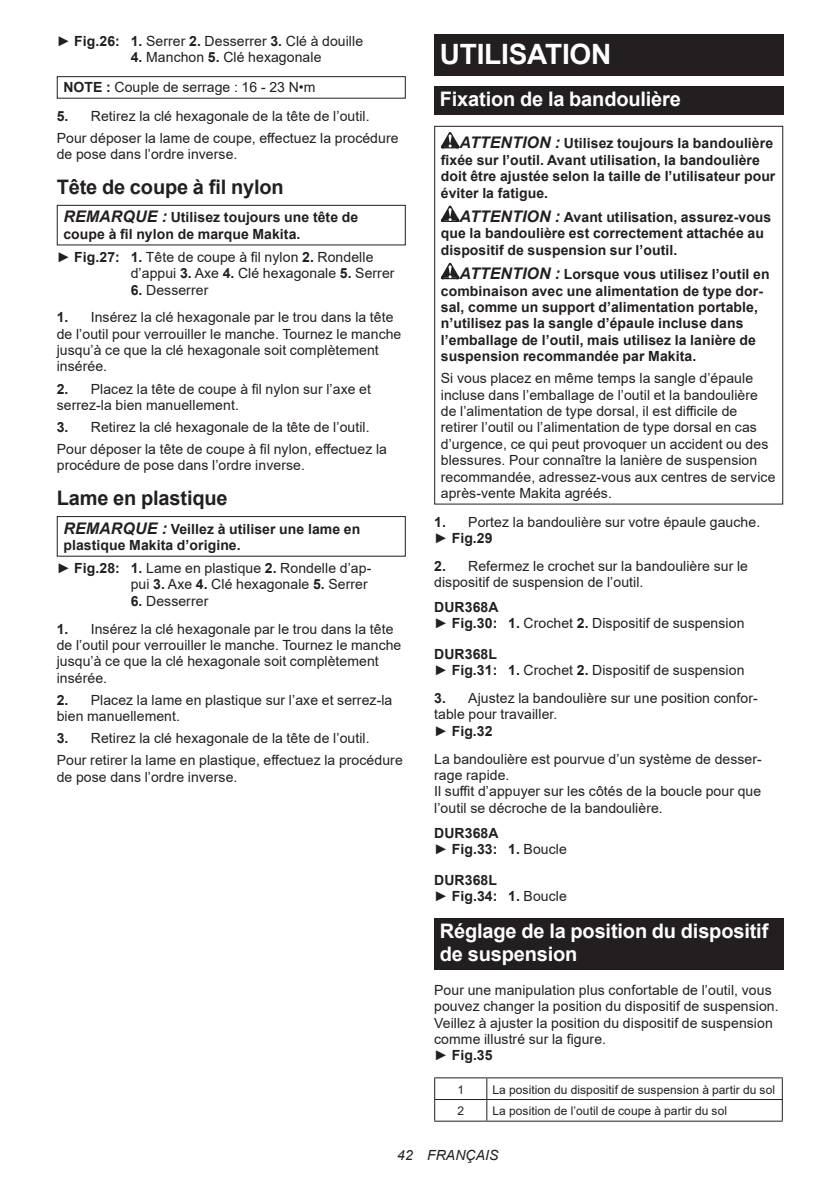
<style>
.page{position:relative;width:840px;height:1191px;background:#fff}
.page>*{position:absolute;margin:0;border:0;box-sizing:border-box;transform-origin:0 0}
.t1{font:700 28px "Arial";letter-spacing:-.01em;color:#fff}
.t2{font:700 20px/23.4px "Arial";letter-spacing:-.01em;color:#fff}
.t3{font:700 20px "Arial";letter-spacing:-.01em;color:#231f20}
.t4{font:14px/16.4px "Arial";letter-spacing:.005em;color:#231f20}
.t5{font:700 14px/16.4px "Arial";letter-spacing:.005em;color:#231f20}
.t6{font:italic 14px "Arial";letter-spacing:.005em;color:#231f20}
.t7{font:12px "Arial";letter-spacing:.005em;color:#231f20}
.s1{font-weight:700}
.s2{font-style:italic;font-size:16px}
.s3{font-weight:400}
</style>
<div class="page">
<div style="left:57px;top:76px;width:348px;height:23px;border:1px solid #231f20"></div>
<div style="left:57px;top:205px;width:348px;height:40px;border:1px solid #231f20"></div>
<div style="left:57px;top:516px;width:348px;height:40px;border:1px solid #231f20"></div>
<div style="left:434px;top:34px;width:348px;height:41px;background:#231f20"></div>
<div style="left:434px;top:86px;width:348px;height:29px;background:#231f20"></div>
<svg style="left:440px;top:132px;width:19px;height:16px"></svg>
<svg style="left:440px;top:206px;width:19px;height:16px"></svg>
<svg style="left:440px;top:263px;width:19px;height:16px"></svg>
<div style="left:434px;top:126px;width:348px;height:378px;border:1px solid #231f20"></div>
<div style="left:434px;top:918px;width:348px;height:52px;background:#231f20"></div>
<hr style="left:434px;top:1077px;width:52px;height:1px;background:#231f20">
<hr style="left:486px;top:1077px;width:296px;height:1px;background:#231f20">
<hr style="left:434px;top:1099px;width:52px;height:1px;background:#231f20">
<svg style="left:434px;top:1078px;width:1px;height:42px"></svg>
<hr style="left:486px;top:1099px;width:296px;height:1px;background:#231f20">
<svg style="left:486px;top:1078px;width:1px;height:42px"></svg>
<svg style="left:781px;top:1078px;width:1px;height:42px"></svg>
<hr style="left:434px;top:1120px;width:52px;height:1px;background:#231f20">
<hr style="left:486px;top:1120px;width:296px;height:1px;background:#231f20">
<p class="t4" style="left:57px;top:33px;width:308px">► <span class="s1">Fig.26: 1.</span> Serrer <span class="s1">2.</span> Desserrer <span class="s1">3.</span> Clé à douille</p>
<p class="t4" style="left:63px;top:43px;width:259px;line-height:29.6px;text-indent:67px"><span class="s1">4.</span> Manchon <span class="s1">5.</span> Clé hexagonale<br><span class="s1">NOTE :</span> Couple de serrage : 16 - 23 N•m</p>
<p class="t4" style="left:57px;top:105px;width:343px;line-height:22px"><span class="s1">5.</span> Retirez la clé hexagonale de la tête de l’outil.<br>Pour déposer la lame de coupe, effectuez la procédure</p>
<p class="t4" style="left:57px;top:146px;width:182px">de pose dans l’ordre inverse.</p>
<h2 class="t3" style="left:57px;top:173px;width:228px">Tête de coupe à fil nylon</h2>
<p class="t5" style="left:63px;top:209px;width:296px"><span class="s2">REMARQUE :</span> Utilisez toujours une tête de coupe à fil nylon de marque Makita.</p>
<p class="t4" style="left:131px;top:249px;width:265px;text-indent:-74px">► <span class="s1">Fig.27: 1.</span> Tête de coupe à fil nylon <span class="s1">2.</span> Rondelle d’appui <span class="s1">3.</span> Axe <span class="s1">4.</span> Clé hexagonale <span class="s1">5.</span> Serrer</p>
<p class="t4" style="left:131px;top:281px;width:79px"><span class="s1">6.</span> Desserrer</p>
<p class="t4" style="left:57px;top:309px;width:346px"><span class="s1">1.</span> Insérez la clé hexagonale par le trou dans la tête de l’outil pour verrouiller le manche. Tournez le manche jusqu’à ce que la clé hexagonale soit complètement insérée.</p>
<p class="t4" style="left:57px;top:380px;width:315px"><span class="s1">2.</span> Placez la tête de coupe à fil nylon sur l’axe et serrez-la bien manuellement.</p>
<p class="t4" style="left:57px;top:416px;width:331px;line-height:22px"><span class="s1">3.</span> Retirez la clé hexagonale de la tête de l’outil.<br>Pour déposer la tête de coupe à fil nylon, effectuez la</p>
<p class="t4" style="left:57px;top:457px;width:249px">procédure de pose dans l’ordre inverse.</p>
<h2 class="t3" style="left:57px;top:484px;width:172px">Lame en plastique</h2>
<p class="t5" style="left:63px;top:520px;width:298px"><span class="s2">REMARQUE :</span> Veillez à utiliser une lame en plastique Makita d’origine.</p>
<p class="t4" style="left:57px;top:560px;width:316px;text-align:right">► <span class="s1">Fig.28: 1.</span> Lame en plastique <span class="s1">2.</span> Rondelle d’ap&shy;pui <span class="s1">3.</span> Axe <span class="s1">4.</span> Clé hexagonale <span class="s1">5.</span> Serrer</p>
<p class="t4" style="left:131px;top:592px;width:79px"><span class="s1">6.</span> Desserrer</p>
<p class="t4" style="left:57px;top:620px;width:346px"><span class="s1">1.</span> Insérez la clé hexagonale par le trou dans la tête de l’outil pour verrouiller le manche. Tournez le manche jusqu’à ce que la clé hexagonale soit complètement insérée.</p>
<p class="t4" style="left:57px;top:691px;width:337px"><span class="s1">2.</span> Placez la lame en plastique sur l’axe et serrez-la bien manuellement.</p>
<p class="t4" style="left:57px;top:727px;width:347px;line-height:22px"><span class="s1">3.</span> Retirez la clé hexagonale de la tête de l’outil.<br>Pour retirer la lame en plastique, effectuez la procédure</p>
<p class="t4" style="left:57px;top:768px;width:182px">de pose dans l’ordre inverse.</p>
<h1 class="t1" style="left:439px;top:34px;width:173px">UTILISATION</h1>
<h2 class="t2" style="left:439px;top:88px;width:242px">Fixation de la bandoulière</h2>
<p class="t5" style="left:440px;top:135px;width:336px;text-indent:19px"><span class="s2">ATTENTION :</span> Utilisez toujours la bandoulière fixée sur l’outil. Avant utilisation, la bandoulière doit être ajustée selon la taille de l’utilisateur pour éviter la fatigue.</p>
<p class="t5" style="left:440px;top:209px;width:332px;text-indent:19px"><span class="s2">ATTENTION :</span> Avant utilisation, assurez-vous que la bandoulière est correctement attachée au dispositif de suspension sur l’outil.</p>
<p class="t5" style="left:440px;top:266px;width:330px;text-indent:19px"><span class="s2">ATTENTION :</span> Lorsque vous utilisez l’outil en combinaison avec une alimentation de type dor&shy;sal, comme un support d’alimentation portable, n’utilisez pas la sangle d’épaule incluse dans l’emballage de l’outil, mais utilisez la lanière de suspension recommandée par Makita.</p>
<p class="t4" style="left:440px;top:370px;width:336px">Si vous placez en même temps la sangle d’épaule incluse dans l’emballage de l’outil et la bandoulière de l’alimentation de type dorsal, il est difficile de retirer l’outil ou l’alimentation de type dorsal en cas d’urgence, ce qui peut provoquer un accident ou des blessures. Pour connaître la lanière de suspension recommandée, adressez-vous aux centres de service après-vente Makita agréés.</p>
<p class="t4" style="left:434px;top:513px;width:327px"><span class="s1">1.</span> Portez la bandoulière sur votre épaule gauche. ► <span class="s1">Fig.29</span></p>
<p class="t4" style="left:434px;top:557px;width:315px"><span class="s1">2.</span> Refermez le crochet sur la bandoulière sur le dispositif de suspension de l’outil.</p>
<p class="t4" style="left:434px;top:599px;width:311px"><span class="s1">DUR368A<br></span>► <span class="s1">Fig.30: 1.</span> Crochet <span class="s1">2.</span> Dispositif de suspension</p>
<p class="t4" style="left:434px;top:646px;width:311px"><span class="s1">DUR368L<br></span>► <span class="s1">Fig.31: 1.</span> Crochet <span class="s1">2.</span> Dispositif de suspension</p>
<p class="t4" style="left:434px;top:690px;width:325px"><span class="s1">3.</span> Ajustez la bandoulière sur une position confor&shy;table pour travailler.<br>► <span class="s1">Fig.32</span></p>
<p class="t4" style="left:434px;top:750px;width:329px">La bandoulière est pourvue d’un système de desser&shy;rage rapide.<br>Il suffit d’appuyer sur les côtés de la boucle pour que l’outil se décroche de la bandoulière.</p>
<p class="t5" style="left:434px;top:824px;width:134px">DUR368A<br><span class="s3">►</span> Fig.33: 1. <span class="s3">Boucle</span></p>
<p class="t5" style="left:434px;top:871px;width:134px">DUR368L<br><span class="s3">►</span> Fig.34: 1. <span class="s3">Boucle</span></p>
<h2 class="t2" style="left:439px;top:919px;width:330px">Réglage de la position du dispositif de suspension</h2>
<p class="t4" style="left:434px;top:981px;width:346px">Pour une manipulation plus confortable de l’outil, vous pouvez changer la position du dispositif de suspension.<br>Veillez à ajuster la position du dispositif de suspension comme illustré sur la figure.<br>► <span class="s1">Fig.35</span></p>
<p class="t7" style="left:457px;top:1081px;width:8px">1</p>
<p class="t7" style="left:492px;top:1081px;width:284px">La position du dispositif de suspension à partir du sol</p>
<p class="t7" style="left:457px;top:1103px;width:8px">2</p>
<p class="t7" style="left:492px;top:1103px;width:236px">La position de l’outil de coupe à partir du sol</p>
<p class="t6" style="left:397px;top:1146px;width:103px">42 FRANÇAIS</p>
</div>
